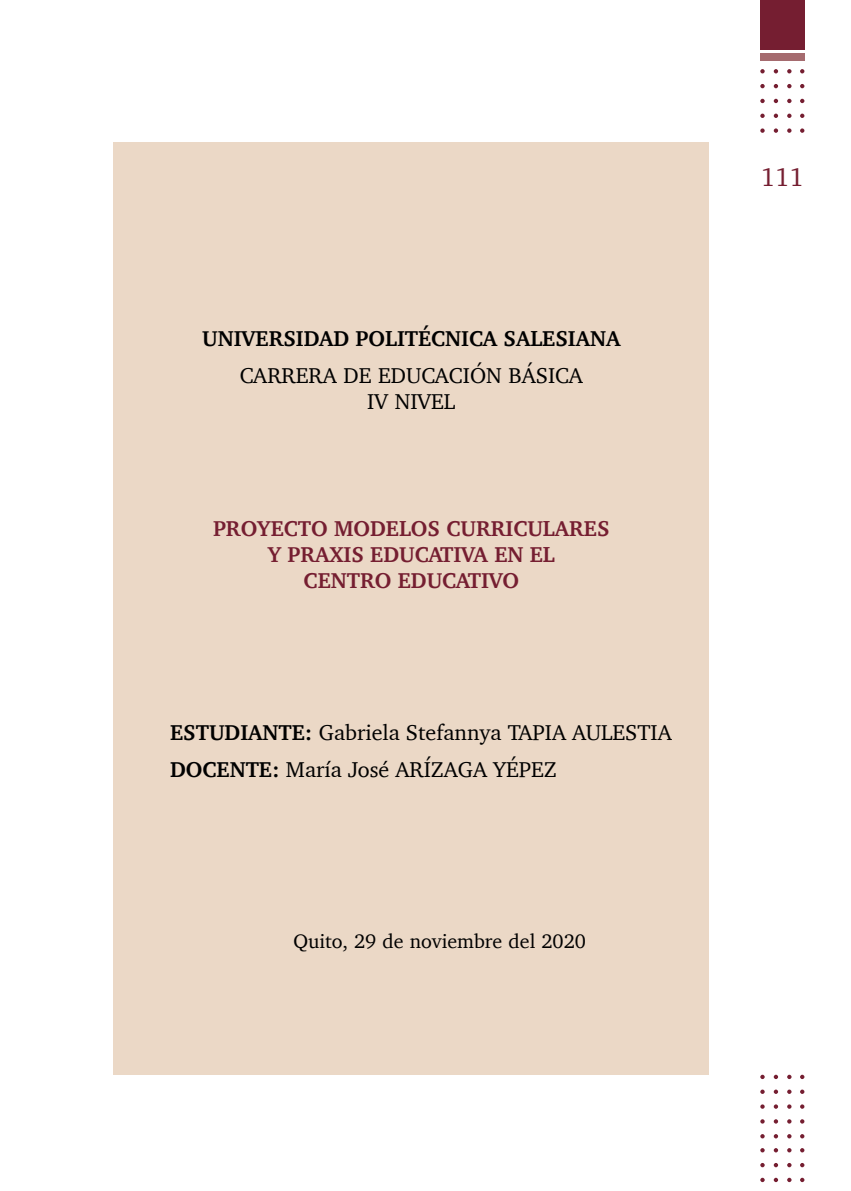
<style>
.page{position:relative;width:851px;height:1191px;background:#fff}
.page>*{position:absolute;margin:0;border:0;box-sizing:border-box;transform-origin:0 0}
.t1{font:26px "Charter";color:#751e31}
.t2{font:22px/26px "Charter";color:#000;text-align:center}
.t3{font:700 22px/26px "Charter";color:#751e31;text-align:center}
.t4{font:700 22px "Charter";color:#000}
.t5{font:20px "Charter";color:#000}
.s1{font-weight:700}
</style>
<div class="page">
<svg style="left:773px;top:1148px;width:5px;height:4px"></svg>
<svg style="left:760px;top:1148px;width:4px;height:4px"></svg>
<svg style="left:787px;top:1148px;width:4px;height:4px"></svg>
<svg style="left:800px;top:1148px;width:4px;height:4px"></svg>
<svg style="left:773px;top:1163px;width:5px;height:4px"></svg>
<svg style="left:760px;top:1163px;width:4px;height:4px"></svg>
<svg style="left:787px;top:1163px;width:4px;height:4px"></svg>
<svg style="left:800px;top:1163px;width:4px;height:4px"></svg>
<svg style="left:773px;top:1177px;width:5px;height:5px"></svg>
<svg style="left:760px;top:1177px;width:4px;height:5px"></svg>
<svg style="left:787px;top:1177px;width:4px;height:5px"></svg>
<svg style="left:800px;top:1177px;width:4px;height:5px"></svg>
<svg style="left:773px;top:1074px;width:5px;height:5px"></svg>
<svg style="left:760px;top:1074px;width:4px;height:5px"></svg>
<svg style="left:787px;top:1074px;width:4px;height:5px"></svg>
<svg style="left:800px;top:1074px;width:4px;height:5px"></svg>
<svg style="left:773px;top:1089px;width:5px;height:5px"></svg>
<svg style="left:760px;top:1089px;width:4px;height:5px"></svg>
<svg style="left:787px;top:1089px;width:4px;height:5px"></svg>
<svg style="left:800px;top:1089px;width:4px;height:5px"></svg>
<svg style="left:773px;top:1104px;width:5px;height:4px"></svg>
<svg style="left:760px;top:1104px;width:4px;height:4px"></svg>
<svg style="left:787px;top:1104px;width:4px;height:4px"></svg>
<svg style="left:800px;top:1104px;width:4px;height:4px"></svg>
<svg style="left:773px;top:1119px;width:5px;height:4px"></svg>
<svg style="left:760px;top:1119px;width:4px;height:4px"></svg>
<svg style="left:787px;top:1119px;width:4px;height:4px"></svg>
<svg style="left:800px;top:1119px;width:4px;height:4px"></svg>
<svg style="left:773px;top:1134px;width:5px;height:4px"></svg>
<svg style="left:760px;top:1134px;width:4px;height:4px"></svg>
<svg style="left:787px;top:1134px;width:4px;height:4px"></svg>
<svg style="left:800px;top:1134px;width:4px;height:4px"></svg>
<div style="left:760px;top:53px;width:44px;height:8px;background:#a56b6f"></div>
<div style="left:760px;top:0;width:44px;height:50px;background:#751e31"></div>
<svg style="left:773px;top:69px;width:5px;height:4px"></svg>
<svg style="left:760px;top:69px;width:4px;height:4px"></svg>
<svg style="left:787px;top:69px;width:4px;height:4px"></svg>
<svg style="left:800px;top:69px;width:4px;height:4px"></svg>
<svg style="left:773px;top:84px;width:5px;height:4px"></svg>
<svg style="left:760px;top:84px;width:4px;height:4px"></svg>
<svg style="left:787px;top:84px;width:4px;height:4px"></svg>
<svg style="left:800px;top:84px;width:4px;height:4px"></svg>
<svg style="left:773px;top:99px;width:5px;height:4px"></svg>
<svg style="left:760px;top:99px;width:4px;height:4px"></svg>
<svg style="left:787px;top:99px;width:4px;height:4px"></svg>
<svg style="left:800px;top:99px;width:4px;height:4px"></svg>
<svg style="left:773px;top:114px;width:5px;height:4px"></svg>
<svg style="left:760px;top:114px;width:4px;height:4px"></svg>
<svg style="left:787px;top:114px;width:4px;height:4px"></svg>
<svg style="left:800px;top:114px;width:4px;height:4px"></svg>
<svg style="left:773px;top:128px;width:5px;height:5px"></svg>
<svg style="left:760px;top:128px;width:4px;height:5px"></svg>
<svg style="left:787px;top:128px;width:4px;height:5px"></svg>
<svg style="left:800px;top:128px;width:4px;height:5px"></svg>
<div style="left:113px;top:142px;width:596px;height:932px;background:#ebd8c6"></div>
<p class="t4" style="left:202px;top:319px;width:419px">UNIVERSIDAD POLITÉCNICA SALESIANA</p>
<p class="t2" style="left:240px;top:362px;width:344px">CARRERA DE EDUCACIÓN BÁSICA<br>IV NIVEL</p>
<p class="t3" style="left:213px;top:515px;width:398px">PROYECTO MODELOS CURRICULARES<br>Y PRAXIS EDUCATIVA EN EL<br>CENTRO EDUCATIVO</p>
<p class="t2" style="left:170px;top:713px;width:503px;line-height:37.4px;text-align:left"><span class="s1">ESTUDIANTE:</span> Gabriela Stefannya TAPIA AULESTIA<br><span class="s1">DOCENTE:</span> María José ARÍZAGA YÉPEZ</p>
<p class="t5" style="left:293px;top:924px;width:294px">Quito, 29 de noviembre del 2020</p>
<p class="t1" style="left:760px;top:154px;width:45px">111</p>
</div>
